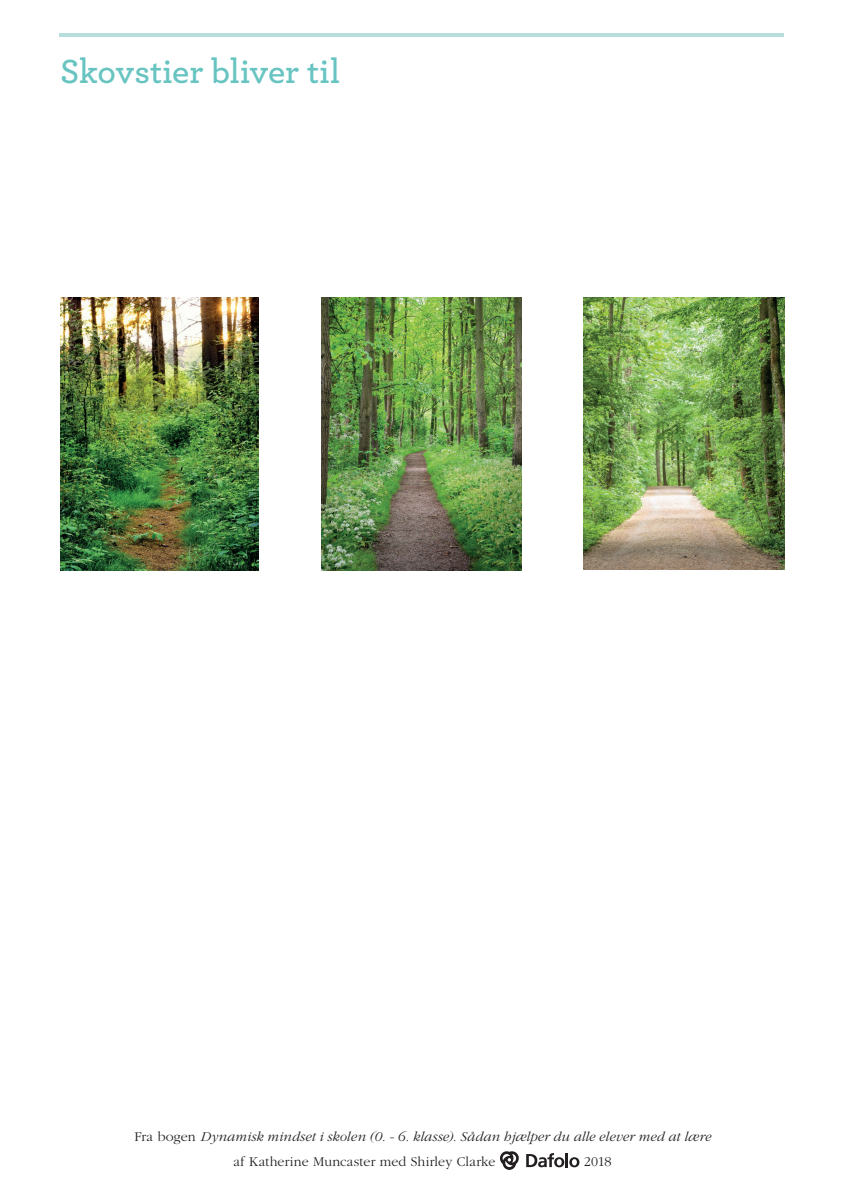
<style>
.page{position:relative;width:844px;height:1191px;background:#fff}
.page>*{position:absolute;margin:0;border:0;box-sizing:border-box;transform-origin:0 0}
.t1{font:600 35px "Archer";color:#67c4c1}
.t2{font:italic 300 14px/24.8px "Garamond";letter-spacing:.015em;color:#231f20}
.t3{font:300 14px "Garamond";color:#231f20}
.s1{font-style:normal}
</style>
<div class="page">
<hr style="left:60px;top:33px;width:724px;height:4px;background:#b5dedd">
<svg style="left:500px;top:1151px;width:18px;height:18px"></svg>
<svg style="left:526px;top:1153px;width:53px;height:14px"></svg>
<img style="left:60px;top:298px;width:198px;height:272px">
<img style="left:322px;top:298px;width:199px;height:272px">
<img style="left:583px;top:298px;width:201px;height:271px">
<h1 class="t1" style="left:60px;top:49px;width:281px">Skovstier bliver til</h1>
<p class="t2" style="left:233px;top:1124px;width:478px;text-indent:-99px"><span class="s1">Fra bogen</span> Dynamisk mindset i skolen (0. - 6. klasse). Sådan hjælper du alle elever med at lære <span class="s1">af Katherine Muncaster med Shirley Clarke</span></p>
<p class="t3" style="left:583px;top:1154px;width:29px">2018</p>
</div>
